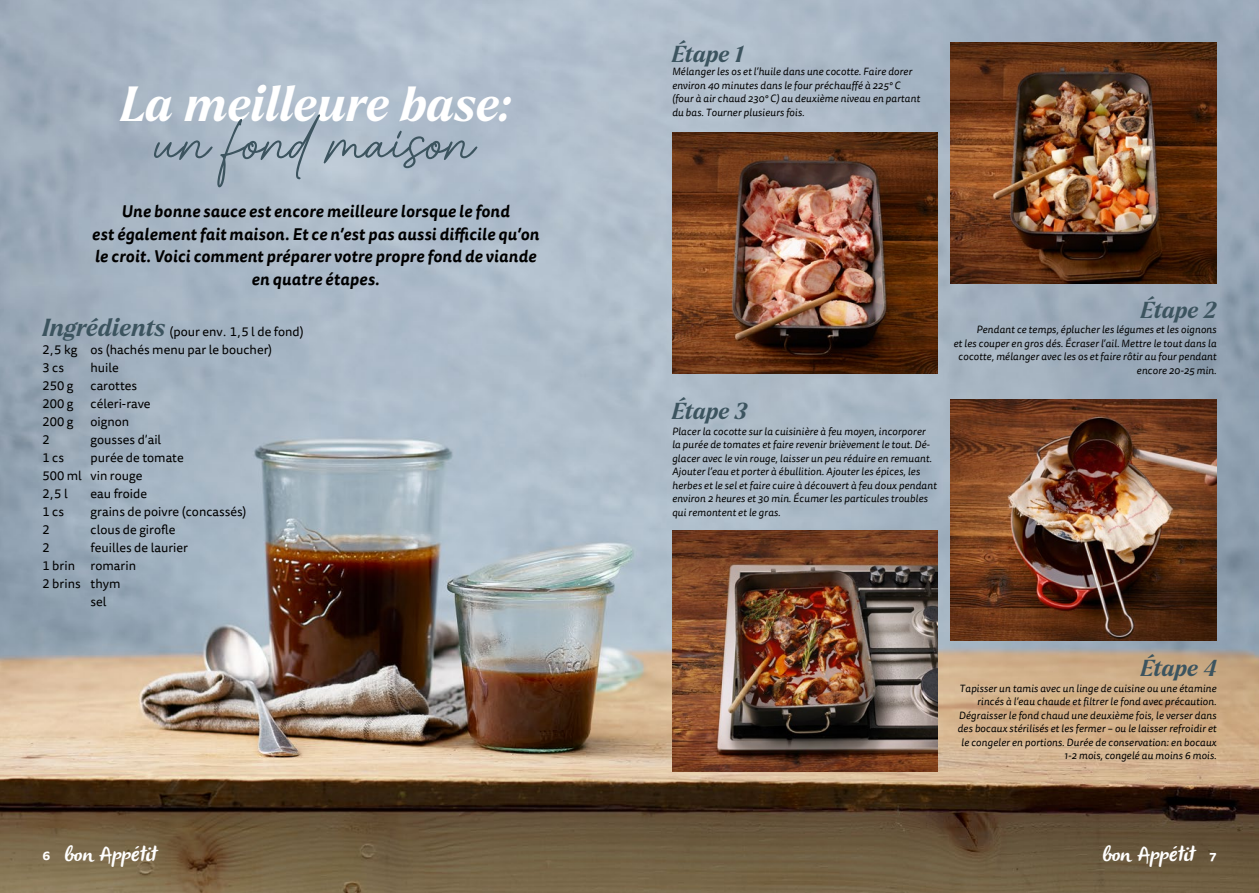
<style>
.page{position:relative;width:1259px;height:893px;background:#fff}
.page>*{position:absolute;margin:0;border:0;box-sizing:border-box;transform-origin:0 0}
.t1{font:700 76.5px "Kalista Script";letter-spacing:-.005em;color:#3c545f}
.t2{font:italic 700 48px "Larken";letter-spacing:-.01em;color:#fff}
.t3{font:italic 700 22.5px "Larken";letter-spacing:-.005em;color:#3c545f}
.t4{font:italic 21px "Olivier";color:#fff}
.t5{font:italic 700 16.5px/22.5px "Tisa Sans OT";letter-spacing:.015em;color:#000;text-align:center}
.t6{font:12.75px/18px "Tisa Sans OT";color:#000}
.t7{font:700 12.75px "Tisa Sans OT";color:#fff}
.t8{font:italic 10.5px/13.5px "Tisa Sans OT";letter-spacing:.01em;color:#000}
.s1{font-family:"Larken";font-weight:700;font-style:italic;font-size:24px;color:#3c545f}
.s2{font-family:"Tisa Sans OT";font-weight:700;font-style:normal;font-size:12.75px}
</style>
<div class="page">
<img style="left:0;top:0;width:1259px;height:893px">
<img style="left:672px;top:133px;width:266px;height:241px">
<img style="left:672px;top:530px;width:266px;height:241px">
<img style="left:950px;top:43px;width:266px;height:240px">
<img style="left:950px;top:399px;width:266px;height:241px">
<h2 class="t2" style="left:121px;top:71px;width:391px">La meilleure base:</h2>
<h1 class="t1" style="left:156px;top:86px;width:321px">un fond maison</h1>
<h3 class="t5" style="left:92px;top:201px;width:448px">Une bonne sauce est encore meilleure lorsque le fond<br>est également fait maison. Et ce n’est pas aussi difficile qu’on le croit. Voici comment préparer votre propre fond de viande en quatre étapes.</h3>
<p class="t6" style="left:43px;top:323px;width:263px"><span class="s1">Ingrédients</span> (pour env. 1,5 l de fond)<br>2,5 kg os (hachés menu par le boucher)<br>3 cs</p>
<p class="t6" style="left:91px;top:359px;width:30px">huile</p>
<p class="t6" style="left:43px;top:377px;width:32px">250 g</p>
<p class="t6" style="left:91px;top:377px;width:48px">carottes</p>
<p class="t6" style="left:43px;top:395px;width:32px">200 g</p>
<p class="t6" style="left:91px;top:395px;width:61px">céleri-rave</p>
<p class="t6" style="left:43px;top:413px;width:32px">200 g</p>
<p class="t6" style="left:91px;top:413px;width:40px">oignon</p>
<p class="t6" style="left:43px;top:431px;width:9px">2</p>
<p class="t6" style="left:91px;top:431px;width:72px">gousses d’ail</p>
<p class="t6" style="left:43px;top:449px;width:23px">1 cs</p>
<p class="t6" style="left:43px;top:449px;width:143px;text-indent:48px">purée de tomate<br>500 ml vin rouge<br>2,5 l</p>
<p class="t6" style="left:91px;top:485px;width:58px">eau froide</p>
<p class="t6" style="left:43px;top:503px;width:23px">1 cs</p>
<p class="t6" style="left:91px;top:503px;width:157px">grains de poivre (concassés)</p>
<p class="t6" style="left:43px;top:521px;width:9px">2</p>
<p class="t6" style="left:91px;top:521px;width:86px">clous de girofle</p>
<p class="t6" style="left:43px;top:539px;width:9px">2</p>
<p class="t6" style="left:91px;top:539px;width:99px">feuilles de laurier</p>
<p class="t6" style="left:43px;top:557px;width:95px">1 brin romarin</p>
<p class="t6" style="left:43px;top:575px;width:79px">2 brins thym</p>
<p class="t6" style="left:91px;top:593px;width:18px">sel</p>
<h3 class="t3" style="left:672px;top:38px;width:72px">Étape 1</h3>
<p class="t8" style="left:672px;top:65px;width:249px">Mélanger les os et l’huile dans une cocotte. Faire dorer environ 40 minutes dans le four préchauffé à 225° C (four à air chaud 230° C) au deuxième niveau en partant du bas. Tourner plusieurs fois.</p>
<h3 class="t3" style="left:672px;top:395px;width:77px">Étape 3</h3>
<p class="t8" style="left:672px;top:425px;width:266px">Placer la cocotte sur la cuisinière à feu moyen, incorporer la purée de tomates et faire revenir brièvement le tout. Dé&shy;glacer avec le vin rouge, laisser un peu réduire en remuant.<br>Ajouter l’eau et porter à ébullition. Ajouter les épices, les herbes et le sel et faire cuire à découvert à feu doux pendant environ 2 heures et 30 min. Écumer les particules troubles qui remontent et le gras.</p>
<h3 class="t3" style="left:1141px;top:294px;width:77px">Étape 2</h3>
<p class="t8" style="left:953px;top:323px;width:264px;text-align:right">Pendant ce temps, éplucher les légumes et les oignons<br>et les couper en gros dés. Écraser l’ail. Mettre le tout dans la cocotte, mélanger avec les os et faire rôtir au four pendant encore 20-25 min.</p>
<h3 class="t3" style="left:1140px;top:653px;width:77px">Étape 4</h3>
<p class="t8" style="left:957px;top:682px;width:260px;text-align:right">Tapisser un tamis avec un linge de cuisine ou une étamine rincés à l’eau chaude et filtrer le fond avec précaution.<br>Dégraisser le fond chaud une deuxième fois, le verser dans des bocaux stérilisés et les fermer – ou le laisser refroidir et le congeler en portions. Durée de conservation: en bocaux 1-2 mois, congelé au moins 6 mois.</p>
<h3 class="t4" style="left:43px;top:842px;width:120px"><span class="s2">6</span> bon Appétit</h3>
<p class="t7" style="left:1209px;top:847px;width:8px">7</p>
<h3 class="t4" style="left:1101px;top:842px;width:99px">bon Appétit</h3>
</div>
